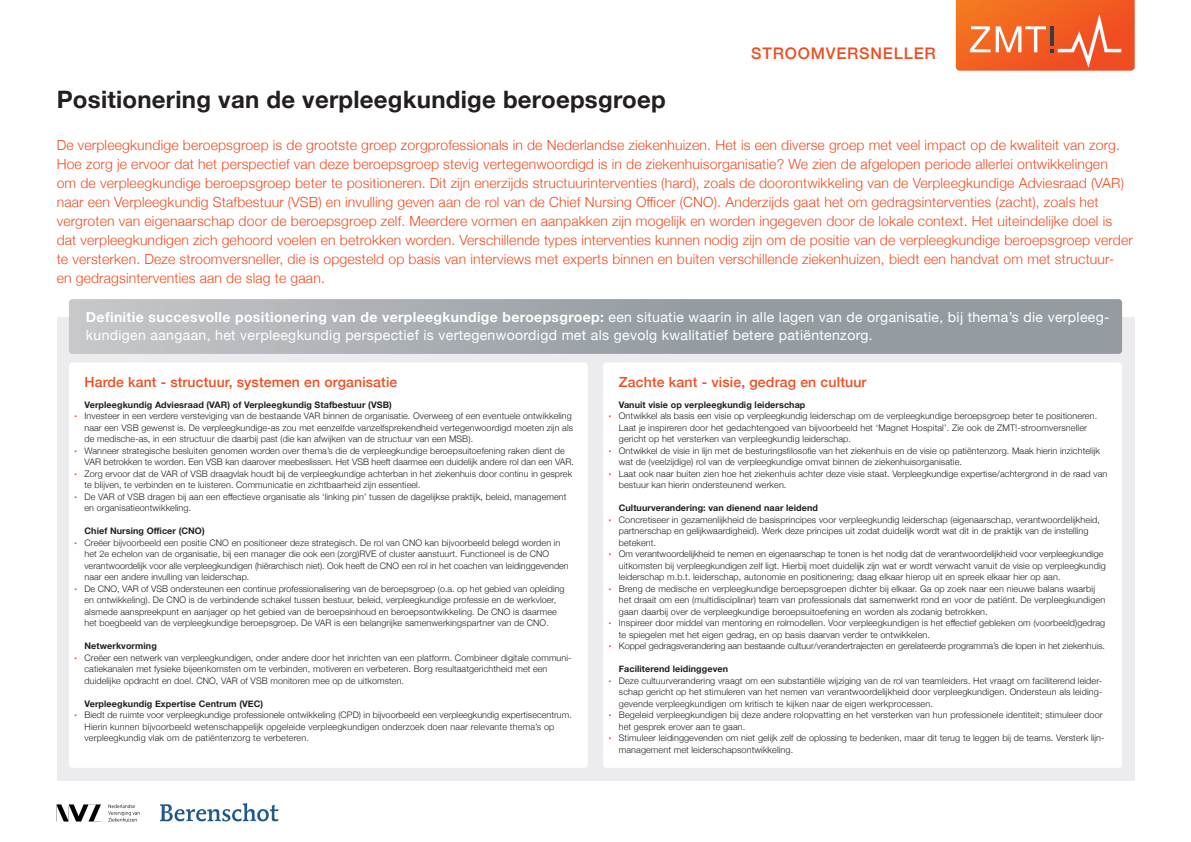
<style>
.page{position:relative;width:1191px;height:842px;background:#fff}
.page>*{position:absolute;margin:0;border:0;box-sizing:border-box;transform-origin:0 0}
.t1{font:700 24px "Helvetica Neue";letter-spacing:.01em;color:#231f20}
.t2{font:500 16px "Helvetica Neue";letter-spacing:.05em;color:#f04d22}
.t3{font:300 14px/19px "Helvetica Neue";letter-spacing:.01em;color:#f04d22}
.t4{font:14px/18px "Helvetica Neue";letter-spacing:.025em;color:#fff}
.t5{font:500 14px "Helvetica Neue";letter-spacing:.01em;color:#f04d22}
.t6{font:300 9px/11.5px "Helvetica Neue";letter-spacing:.01em;color:#231f20}
.t7{font:700 9px "Helvetica Neue";letter-spacing:.01em;color:#231f20}
.s1{font-weight:700}
.s2{font-size:5px;color:#f04d22}
</style>
<div class="page">
<svg style="left:955px;top:0;width:179px;height:71px;background:#f16d37"></svg>
<img style="left:160px;top:803px;width:119px;height:19px">
<img style="left:56px;top:804px;width:84px;height:18px">
<div style="left:57px;top:317px;width:1077px;height:464px;background:#ececee"></div>
<div style="left:69px;top:362px;width:519px;height:406px;background:#fff;border-radius:4px"></div>
<svg style="left:69px;top:299px;width:1053px;height:55px;background:#a3a8ad"></svg>
<div style="left:603px;top:362px;width:519px;height:406px;background:#fff;border-radius:4px"></div>
<p class="t1" style="left:57px;top:81px;width:610px">Positionering van de verpleegkundige beroepsgroep</p>
<h2 class="t2" style="left:751px;top:40px;width:186px">STROOMVERSNELLER</h2>
<p class="t3" style="left:57px;top:134px;width:1077px">De verpleegkundige beroepsgroep is de grootste groep zorgprofessionals in de Nederlandse ziekenhuizen. Het is een diverse groep met veel impact op de kwaliteit van zorg.<br>Hoe zorg je ervoor dat het perspectief van deze beroepsgroep stevig vertegenwoordigd is in de ziekenhuisorganisatie? We zien de afgelopen periode allerlei ontwikkelingen<br>om de verpleegkundige beroepsgroep beter te positioneren. Dit zijn enerzijds structuurinterventies (hard), zoals de doorontwikkeling van de Verpleegkundige Adviesraad (VAR) naar een Verpleegkundig Stafbestuur (VSB) en invulling geven aan de rol van de Chief Nursing Officer (CNO). Anderzijds gaat het om gedragsinterventies (zacht), zoals het vergroten van eigenaarschap door de beroepsgroep zelf. Meerdere vormen en aanpakken zijn mogelijk en worden ingegeven door de lokale context. Het uiteindelijke doel is dat verpleegkundigen zich gehoord voelen en betrokken worden. Verschillende types interventies kunnen nodig zijn om de positie van de verpleegkundige beroepsgroep verder te versterken. Deze stroomversneller, die is opgesteld op basis van interviews met experts binnen en buiten verschillende ziekenhuizen, biedt een handvat om met structuur-<br>en gedragsinterventies aan de slag te gaan.</p>
<p class="t4" style="left:86px;top:309px;width:1025px"><span class="s1">Definitie succesvolle positionering van de verpleegkundige beroepsgroep:</span> een situatie waarin in alle lagen van de organisatie, bij thema’s die verpleeg&shy;kundigen aangaan, het verpleegkundig perspectief is vertegenwoordigd met als gevolg kwalitatief betere patiëntenzorg.</p>
<p class="t5" style="left:619px;top:371px;width:249px">Zachte kant - visie, gedrag en cultuur</p>
<p class="t7" style="left:619px;top:397px;width:188px">Vanuit visie op verpleegkundig leiderschap</p>
<p class="t6" style="left:619px;top:409px;width:480px;text-indent:-10px"><span class="s2">•</span> Ontwikkel als basis een visie op verpleegkundig leiderschap om de verpleegkundige beroepsgroep beter te positioneren.<br>Laat je inspireren door het gedachtengoed van bijvoorbeeld het ‘Magnet Hospital’. Zie ook de ZMT!-stroomversneller gericht op het versterken van verpleegkundig leiderschap.</p>
<p class="t6" style="left:619px;top:444px;width:483px;text-indent:-10px"><span class="s2">•</span> Ontwikkel de visie in lijn met de besturingsfilosofie van het ziekenhuis en de visie op patiëntenzorg. Maak hierin inzichtelijk wat de (veelzijdige) rol van de verpleegkundige omvat binnen de ziekenhuisorganisatie.</p>
<p class="t6" style="left:619px;top:467px;width:490px;text-indent:-10px"><span class="s2">•</span> Laat ook naar buiten zien hoe het ziekenhuis achter deze visie staat. Verpleegkundige expertise/achtergrond in de raad van bestuur kan hierin ondersteunend werken.</p>
<p class="t7" style="left:619px;top:501px;width:201px">Cultuurverandering: van dienend naar leidend</p>
<p class="t6" style="left:619px;top:513px;width:482px;text-indent:-10px"><span class="s2">•</span> Concretiseer in gezamenlijkheid de basisprincipes voor verpleegkundig leiderschap (eigenaarschap, verantwoordelijkheid, partnerschap en gelijkwaardigheid). Werk deze principes uit zodat duidelijk wordt wat dit in de praktijk van de instelling betekent.</p>
<p class="t6" style="left:619px;top:547px;width:488px;text-indent:-10px"><span class="s2">•</span> Om verantwoordelijkheid te nemen en eigenaarschap te tonen is het nodig dat de verantwoordelijkheid voor verpleegkundige uitkomsten bij verpleegkundigen zelf ligt. Hierbij moet duidelijk zijn wat er wordt verwacht vanuit de visie op verpleegkundig leiderschap m.b.t. leiderschap, autonomie en positionering; daag elkaar hierop uit en spreek elkaar hier op aan.</p>
<p class="t6" style="left:619px;top:582px;width:488px;text-indent:-10px"><span class="s2">•</span> Breng de medische en verpleegkundige beroepsgroepen dichter bij elkaar. Ga op zoek naar een nieuwe balans waarbij het draait om een (multidisciplinar) team van professionals dat samenwerkt rond en voor de patiënt. De verpleegkundigen gaan daarbij over de verpleegkundige beroepsuitoefening en worden als zodanig betrokken.</p>
<p class="t6" style="left:619px;top:616px;width:488px;text-indent:-10px"><span class="s2">•</span> Inspireer door middel van mentoring en rolmodellen. Voor verpleegkundigen is het effectief gebleken om (voorbeeld)gedrag te spiegelen met het eigen gedrag, en op basis daarvan verder te ontwikkelen.</p>
<p class="t6" style="left:609px;top:639px;width:498px"><span class="s2">•</span> Koppel gedragsverandering aan bestaande cultuur/verandertrajecten en gerelateerde programma’s die lopen in het ziekenhuis.</p>
<p class="t7" style="left:619px;top:662px;width:111px">Faciliterend leidinggeven</p>
<p class="t6" style="left:619px;top:674px;width:485px;text-align:justify;text-indent:-10px"><span class="s2">•</span> Deze cultuurverandering vraagt om een substantiële wijziging van de rol van teamleiders. Het vraagt om faciliterend leider&shy;schap gericht op het stimuleren van het nemen van verantwoordelijkheid door verpleegkundigen. Ondersteun als leiding&shy;gevende verpleegkundigen om kritisch te kijken naar de eigen werkprocessen.</p>
<p class="t6" style="left:619px;top:708px;width:485px;text-indent:-10px"><span class="s2">•</span> Begeleid verpleegkundigen bij deze andere rolopvatting en het versterken van hun professionele identiteit; stimuleer door het gesprek erover aan te gaan.</p>
<p class="t6" style="left:619px;top:731px;width:487px;text-indent:-10px"><span class="s2">•</span> Stimuleer leidinggevenden om niet gelijk zelf de oplossing te bedenken, maar dit terug te leggen bij de teams. Versterk lijn&shy;management met leiderschapsontwikkeling.</p>
<p class="t5" style="left:84px;top:371px;width:314px">Harde kant - structuur, systemen en organisatie</p>
<p class="t7" style="left:84px;top:397px;width:309px">Verpleegkundig Adviesraad (VAR) of Verpleegkundig Stafbestuur (VSB)</p>
<p class="t6" style="left:84px;top:409px;width:490px;text-indent:-10px"><span class="s2">•</span> Investeer in een verdere versteviging van de bestaande VAR binnen de organisatie. Overweeg of een eventuele ontwikkeling naar een VSB gewenst is. De verpleegkundige-as zou met eenzelfde vanzelfsprekendheid vertegenwoordigd moeten zijn als de medische-as, in een structuur die daarbij past (die kan afwijken van de structuur van een MSB).</p>
<p class="t6" style="left:84px;top:444px;width:491px;text-indent:-10px"><span class="s2">•</span> Wanneer strategische besluiten genomen worden over thema’s die de verpleegkundige beroepsuitoefening raken dient de<br>VAR betrokken te worden. Een VSB kan daarover meebeslissen. Het VSB heeft daarmee een duidelijk andere rol dan een VAR.</p>
<p class="t6" style="left:84px;top:467px;width:489px;text-indent:-10px"><span class="s2">•</span> Zorg ervoor dat de VAR of VSB draagvlak houdt bij de verpleegkundige achterban in het ziekenhuis door continu in gesprek te blijven, te verbinden en te luisteren. Communicatie en zichtbaarheid zijn essentieel.</p>
<p class="t6" style="left:84px;top:490px;width:483px;text-indent:-10px"><span class="s2">•</span> De VAR of VSB dragen bij aan een effectieve organisatie als ‘linking pin’ tussen de dagelijkse praktijk, beleid, management en organisatieontwikkeling.</p>
<p class="t7" style="left:84px;top:524px;width:122px">Chief Nursing Officer (CNO)</p>
<p class="t6" style="left:84px;top:536px;width:486px;text-indent:-10px"><span class="s2">•</span> Creëer bijvoorbeeld een positie CNO en positioneer deze strategisch. De rol van CNO kan bijvoorbeeld belegd worden in het 2e echelon van de organisatie, bij een manager die ook een (zorg)RVE of cluster aanstuurt. Functioneel is de CNO verantwoordelijk voor alle verpleegkundigen (hiërarchisch niet). Ook heeft de CNO een rol in het coachen van leidinggevenden naar een andere invulling van leiderschap.</p>
<p class="t6" style="left:84px;top:582px;width:481px;text-indent:-10px"><span class="s2">•</span> De CNO, VAR of VSB ondersteunen een continue professionalisering van de beroepsgroep (o.a. op het gebied van opleiding en ontwikkeling). De CNO is de verbindende schakel tussen bestuur, beleid, verpleegkundige professie en de werkvloer, alsmede aanspreekpunt en aanjager op het gebied van de beroepsinhoud en beroepsontwikkeling. De CNO is daarmee het boegbeeld van de verpleegkundige beroepsgroep. De VAR is een belangrijke samenwerkingspartner van de CNO.</p>
<p class="t7" style="left:84px;top:639px;width:74px">Netwerkvorming</p>
<p class="t6" style="left:84px;top:651px;width:488px;text-indent:-10px"><span class="s2">•</span> Creëer een netwerk van verpleegkundigen, onder andere door het inrichten van een platform. Combineer digitale communi&shy;catiekanalen met fysieke bijeenkomsten om te verbinden, motiveren en verbeteren. Borg resultaatgerichtheid met een duidelijke opdracht en doel. CNO, VAR of VSB monitoren mee op de uitkomsten.</p>
<p class="t7" style="left:84px;top:696px;width:180px">Verpleegkundig Expertise Centrum (VEC)</p>
<p class="t6" style="left:84px;top:708px;width:489px;text-indent:-10px"><span class="s2">•</span> Biedt de ruimte voor verpleegkundige professionele ontwikkeling (CPD) in bijvoorbeeld een verpleegkundig expertisecentrum.<br>Hierin kunnen bijvoorbeeld wetenschappelijk opgeleide verpleegkundigen onderzoek doen naar relevante thema’s op verpleegkundig vlak om de patiëntenzorg te verbeteren.</p>
</div>
